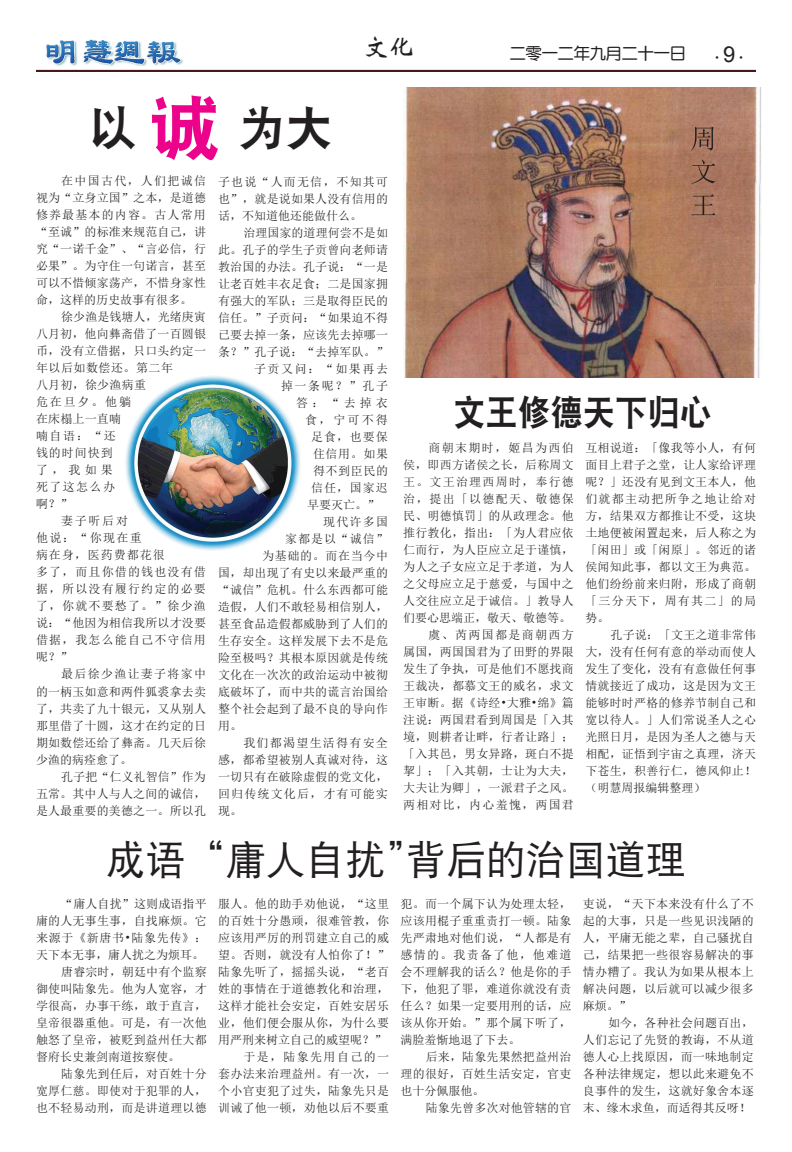
<style>
.page{position:relative;width:792px;height:1152px;background:#fff}
.page>*{position:absolute;margin:0;border:0;box-sizing:border-box;transform-origin:0 0}
.t1{font:48px "DFP Hei W9";color:#231f20}
.t2{font:40px "DF Hei W5";color:#231f20}
.t3{font:36px "DFP Hei W9";color:#231f20;scale:.9 1}
.t4{font:26px "ST Xinwei";color:#231f20}
.t5{font:16px "FZY3 JW GB1 0";color:#231f20}
.t6{font:12px/17px "Sim Sun";letter-spacing:.015em;color:#231f20;text-align:justify}
.t7{font:12px "Sim Sun";letter-spacing:.095em;color:#231f20}
.t8{font:12px "Sim Sun";letter-spacing:.055em;color:#231f20}
.t9{font:12px "Sim Sun";letter-spacing:.105em;color:#231f20}
.t10{font:12px "Sim Sun";letter-spacing:.04em;color:#231f20}
.t11{font:12px "Sim Sun";letter-spacing:.085em;color:#231f20}
.t12{font:12px "Sim Sun";letter-spacing:.13em;color:#231f20}
.t13{font:12px "Koz Min Pro";color:#231f20}
.s1{font-size:72px;color:#ed028c}
.s2{font-family:"Arial";font-size:22px}
</style>
<div class="page">
<hr style="left:36px;top:70px;width:720px;height:2px;background:#461a1a">
<img style="left:46px;top:40px;width:137px;height:26px">
<img style="left:403px;top:88px;width:358px;height:290px">
<img style="left:125px;top:375px;width:175px;height:175px">
<svg style="left:691px;top:194px;width:25px;height:21px"></svg>
<svg style="left:691px;top:160px;width:25px;height:24px"></svg>
<svg style="left:691px;top:127px;width:23px;height:24px"></svg>
<h1 class="t1" style="left:89px;top:104px;width:245px">以 <span class="s1">诚</span>为大</h1>
<h3 class="t4" style="left:362px;top:34px;width:53px">文化</h3>
<h3 class="t5" style="left:510px;top:45px;width:177px">二零一二年九月二十一日</h3>
<p class="t13" style="left:711px;top:49px;width:38px">・<span class="s2">9</span>・</p>
<p class="t6" style="left:36px;top:173px;width:172px;text-indent:25px">在中国古代，人们把诚信视为“立身立国”之本，是道德修养最基本的内容。古人常用“至诚”的标准来规范自己，讲究“一诺千金”、“言必信，行必果”。为守住一句诺言，甚至可以不惜倾家荡产，不惜身家性命，这样的历史故事有很多。</p>
<p class="t6" style="left:61px;top:309px;width:146px">徐少渔是钱塘人，光绪庚寅</p>
<p class="t6" style="left:36px;top:326px;width:172px">八月初，他向彝斋借了一百圆银</p>
<p class="t6" style="left:36px;top:343px;width:172px">币，没有立借据，只口头约定一</p>
<p class="t10" style="left:36px;top:362px;width:139px">年以后如数偿还。第二年</p>
<p class="t6" style="left:36px;top:377px;width:112px">八月初，徐少渔病重</p>
<p class="t6" style="left:36px;top:394px;width:97px">危在旦夕。他躺</p>
<p class="t6" style="left:36px;top:411px;width:87px">在床榻上一直喃</p>
<p class="t6" style="left:36px;top:428px;width:81px">喃自语：“还</p>
<p class="t6" style="left:36px;top:445px;width:78px">钱的时间快到</p>
<p class="t6" style="left:36px;top:462px;width:78px">了，我如果</p>
<p class="t6" style="left:36px;top:479px;width:81px">死了这怎么办</p>
<p class="t6" style="left:36px;top:496px;width:37px">啊？”</p>
<p class="t6" style="left:61px;top:513px;width:68px">妻子听后对</p>
<p class="t6" style="left:36px;top:530px;width:107px">他说：“你现在重</p>
<p class="t11" style="left:36px;top:549px;width:130px">病在身，医药费都花很</p>
<p class="t7" style="left:36px;top:566px;width:171px">多了，而且你借的钱也没有借</p>
<p class="t7" style="left:36px;top:583px;width:171px">据，所以没有履行约定的必要</p>
<p class="t7" style="left:36px;top:600px;width:171px">了，你就不要愁了。”徐少渔</p>
<p class="t6" style="left:36px;top:615px;width:172px">说：“他因为相信我所以才没要</p>
<p class="t7" style="left:36px;top:634px;width:171px">借据，我怎么能自己不守信用</p>
<p class="t6" style="left:36px;top:649px;width:37px">呢？”</p>
<p class="t9" style="left:61px;top:668px;width:146px">最后徐少渔让妻子将家中</p>
<p class="t6" style="left:36px;top:683px;width:172px">的一柄玉如意和两件狐裘拿去卖</p>
<p class="t6" style="left:36px;top:700px;width:172px">了，共卖了九十银元，又从别人</p>
<p class="t6" style="left:36px;top:717px;width:172px">那里借了十圆，这才在约定的日</p>
<p class="t6" style="left:36px;top:734px;width:172px">期如数偿还给了彝斋。几天后徐</p>
<p class="t6" style="left:36px;top:751px;width:97px">少渔的病痊愈了。</p>
<p class="t6" style="left:61px;top:768px;width:146px">孔子把“仁义礼智信”作为</p>
<p class="t6" style="left:36px;top:785px;width:172px">五常。其中人与人之间的诚信，</p>
<p class="t6" style="left:36px;top:802px;width:172px">是人最重要的美德之一。所以孔</p>
<p class="t6" style="left:218px;top:173px;width:171px">子也说“人而无信，不知其可也”，就是说如果人没有信用的话，不知道他还能做什么。</p>
<p class="t6" style="left:243px;top:224px;width:146px">治理国家的道理何尝不是如</p>
<p class="t6" style="left:218px;top:241px;width:171px">此。孔子的学生子贡曾向老师请</p>
<p class="t6" style="left:218px;top:258px;width:171px">教治国的办法。孔子说：“一是</p>
<p class="t6" style="left:218px;top:275px;width:171px">让老百姓丰衣足食；二是国家拥</p>
<p class="t6" style="left:218px;top:292px;width:171px">有强大的军队；三是取得臣民的</p>
<p class="t6" style="left:218px;top:309px;width:171px">信任。”子贡问：“如果迫不得</p>
<p class="t6" style="left:218px;top:326px;width:171px">已要去掉一条，应该先去掉哪一</p>
<p class="t6" style="left:218px;top:343px;width:171px">条？”孔子说：“去掉军队。”</p>
<p class="t12" style="left:254px;top:362px;width:136px">子贡又问：“如果再去</p>
<p class="t6" style="left:281px;top:377px;width:109px">掉一条呢？”孔子</p>
<p class="t6" style="left:296px;top:394px;width:93px">答：“去掉衣</p>
<p class="t6" style="left:305px;top:411px;width:84px">食，宁可不得</p>
<p class="t6" style="left:311px;top:428px;width:78px">足食，也要保</p>
<p class="t6" style="left:313px;top:445px;width:76px">住信用。如果</p>
<p class="t6" style="left:313px;top:462px;width:76px">得不到臣民的</p>
<p class="t6" style="left:311px;top:479px;width:78px">信任，国家迟</p>
<p class="t6" style="left:307px;top:496px;width:73px">早要灭亡。”</p>
<p class="t6" style="left:323px;top:513px;width:66px">现代许多国</p>
<p class="t6" style="left:285px;top:530px;width:104px">家都是以“诚信”</p>
<p class="t8" style="left:262px;top:549px;width:127px">为基础的。而在当今中</p>
<p class="t6" style="left:218px;top:564px;width:171px">国，却出现了有史以来最严重的</p>
<p class="t6" style="left:218px;top:581px;width:171px">“诚信”危机。什么东西都可能</p>
<p class="t6" style="left:218px;top:598px;width:171px">造假，人们不敢轻易相信别人，</p>
<p class="t6" style="left:218px;top:615px;width:171px">甚至食品造假都威胁到了人们的</p>
<p class="t6" style="left:218px;top:632px;width:171px">生存安全。这样发展下去不是危</p>
<p class="t6" style="left:218px;top:649px;width:171px">险至极吗？其根本原因就是传统</p>
<p class="t6" style="left:218px;top:666px;width:171px">文化在一次次的政治运动中被彻</p>
<p class="t6" style="left:218px;top:683px;width:171px">底破坏了，而中共的谎言治国给</p>
<p class="t6" style="left:218px;top:700px;width:171px">整个社会起到了最不良的导向作</p>
<p class="t6" style="left:218px;top:717px;width:25px">用。</p>
<p class="t9" style="left:243px;top:736px;width:146px">我们都渴望生活得有安全</p>
<p class="t6" style="left:218px;top:751px;width:171px">感，都希望被别人真诚对待，这</p>
<p class="t6" style="left:218px;top:768px;width:171px">一切只有在破除虚假的党文化，</p>
<p class="t7" style="left:218px;top:787px;width:171px">回归传统文化后，才有可能实</p>
<p class="t6" style="left:218px;top:802px;width:25px">现。</p>
<h3 class="t3" style="left:453px;top:394px;width:290px">文王修德天下归心</h3>
<p class="t6" style="left:403px;top:439px;width:172px;text-align:right">商朝末期时，姬昌为西伯<br>侯，即西方诸侯之长，后称周文王。文王治理西周时，奉行德治，提出「以德配天、敬德保民、明德慎罚」的从政理念。他推行教化，指出：「为人君应依仁而行，为人臣应立足于谨慎，为人之子女应立足于孝道，为人之父母应立足于慈爱，与国中之人交往应立足于诚信。」教导人们要心思端正，敬天、敬德等。虞、芮两国都是商朝西方<br>属国，两国国君为了田野的界限发生了争执，可是他们不愿找商王裁决，都慕文王的威名，求文王审断。据《诗经•大雅•绵》篇注说：两国君看到周国是「入其境，则耕者让畔，行者让路」；「入其邑，男女异路，斑白不提挈」；「入其朝，士让为大夫，大夫让为卿」，一派君子之风。两相对比，内心羞愧，两国君</p>
<p class="t6" style="left:585px;top:440px;width:172px">互相说道：「像我等小人，有何面目上君子之堂，让人家给评理呢？」还没有见到文王本人，他们就都主动把所争之地让给对方，结果双方都推让不受，这块土地便被闲置起来，后人称之为「闲田」或「闲原」。邻近的诸侯闻知此事，都以文王为典范。他们纷纷前来归附，形成了商朝「三分天下，周有其二」的局势。</p>
<p class="t6" style="left:585px;top:627px;width:172px;text-indent:25px">孔子说：「文王之道非常伟大，没有任何有意的举动而使人发生了变化，没有有意做任何事情就接近了成功，这是因为文王能够时时严格的修养节制自己和宽以待人。」人们常说圣人之心光照日月，是因为圣人之德与天相配，证悟到宇宙之真理，济天下苍生，积善行仁，德风仰止！（明慧周报编辑整理）</p>
<h2 class="t2" style="left:106px;top:840px;width:582px">成语“庸人自扰”背后的治国道理</h2>
<p class="t6" style="left:61px;top:895px;width:147px">“庸人自扰”这则成语指平</p>
<p class="t6" style="left:36px;top:912px;width:172px">庸的人无事生事，自找麻烦。它</p>
<p class="t8" style="left:36px;top:932px;width:172px">来源于《新唐书•陆象先传》：</p>
<p class="t6" style="left:36px;top:946px;width:169px">天下本无事，庸人扰之为烦耳。</p>
<p class="t6" style="left:61px;top:963px;width:147px">唐睿宗时，朝廷中有个监察</p>
<p class="t6" style="left:36px;top:980px;width:172px">御使叫陆象先。他为人宽容，才</p>
<p class="t6" style="left:36px;top:997px;width:172px">学很高，办事干练，敢于直言，</p>
<p class="t6" style="left:36px;top:1014px;width:172px">皇帝很器重他。可是，有一次他</p>
<p class="t6" style="left:36px;top:1031px;width:172px">触怒了皇帝，被贬到益州任大都</p>
<p class="t6" style="left:36px;top:1048px;width:145px">督府长史兼剑南道按察使。</p>
<p class="t6" style="left:61px;top:1065px;width:147px">陆象先到任后，对百姓十分</p>
<p class="t6" style="left:36px;top:1082px;width:172px">宽厚仁慈。即使对于犯罪的人，</p>
<p class="t6" style="left:36px;top:1099px;width:172px">也不轻易动刑，而是讲道理以德</p>
<p class="t6" style="left:218px;top:895px;width:172px;text-align:right">服人。他的助手劝他说，“这里的百姓十分愚顽，很难管教，你应该用严厉的刑罚建立自己的威望。否则，就没有人怕你了！”陆象先听了，摇摇头说，“老百姓的事情在于道德教化和治理，这样才能社会安定，百姓安居乐业，他们便会服从你，为什么要用严刑来树立自己的威望呢？”于是，陆象先用自己的一<br>套办法来治理益州。有一次，一个小官吏犯了过失，陆象先只是训诫了他一顿，劝他以后不要重</p>
<p class="t6" style="left:401px;top:895px;width:172px">犯。而一个属下认为处理太轻，应该用棍子重重责打一顿。陆象先严肃地对他们说，“人都是有感情的。我责备了他，他难道会不理解我的话么？他是你的手下，他犯了罪，难道你就没有责任么？如果一定要用刑的话，应该从你开始。”那个属下听了，满脸羞惭地退了下去。</p>
<p class="t6" style="left:583px;top:895px;width:172px">吏说，“天下本来没有什么了不起的大事，只是一些见识浅陋的人，平庸无能之辈，自己骚扰自己，结果把一些很容易解决的事情办糟了。我认为如果从根本上解决问题，以后就可以减少很多麻烦。”</p>
<p class="t6" style="left:583px;top:1014px;width:172px;text-indent:25px">如今，各种社会问题百出，人们忘记了先贤的教诲，不从道德人心上找原因，而一味地制定各种法律规定，想以此来避免不良事件的发生，这就好象舍本逐末、缘木求鱼，而适得其反呀！</p>
<p class="t6" style="left:401px;top:1048px;width:172px;text-indent:25px">后来，陆象先果然把益州治理的很好，百姓生活安定，官吏也十分佩服他。</p>
<p class="t6" style="left:426px;top:1099px;width:147px">陆象先曾多次对他管辖的官</p>
</div>
